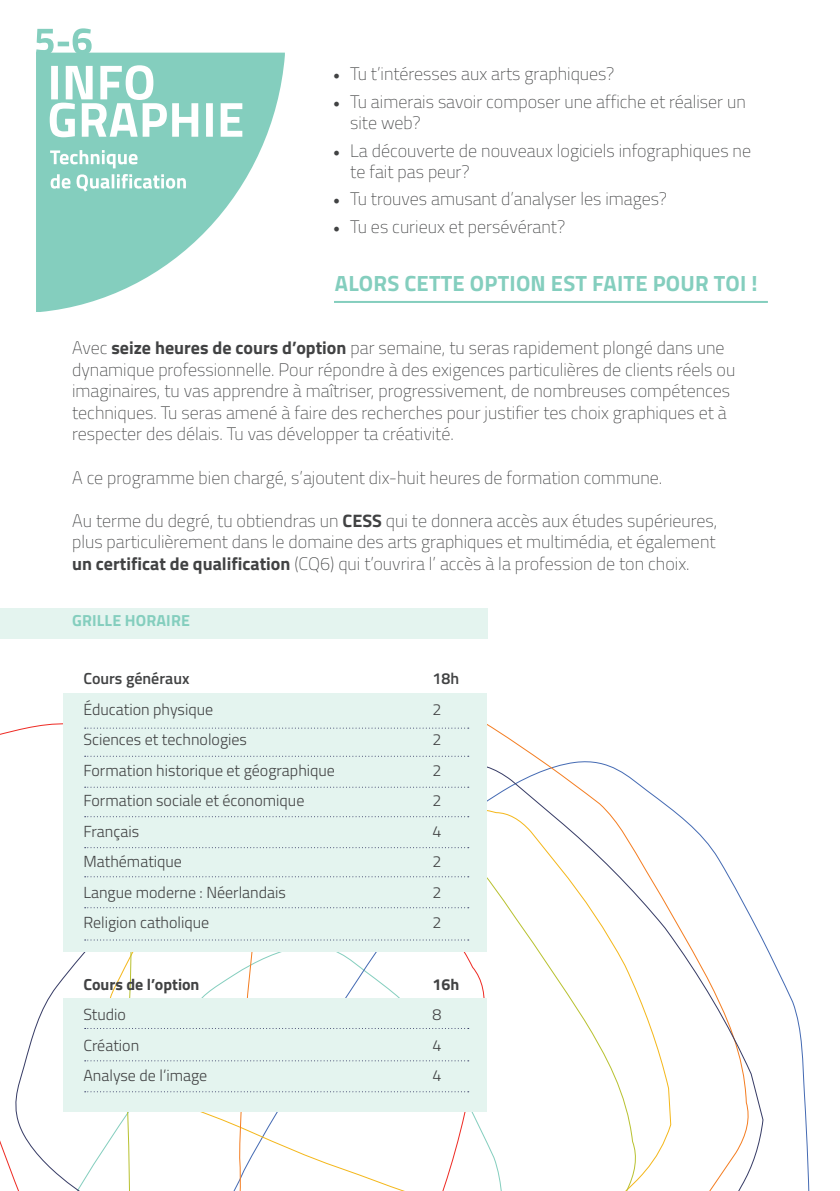
<style>
.page{position:relative;width:840px;height:1191px;background:#fff}
.page>*{position:absolute;margin:0;border:0;box-sizing:border-box;transform-origin:0 0}
.t1{font:700 22px "Titillium Web";letter-spacing:.01em;color:#84cebe}
.t2{font:200 18px/21.6px "Titillium Web";color:#414243}
.t3{font:300 16px "Titillium Web";color:#414243}
.t4{font:700 16px "Titillium Web";color:#414243}
.t5{font:600 16px "Titillium Web";color:#414243}
.t6{font:700 16px "Titillium Web";letter-spacing:.01em;color:#84cebe}
.s1{font-family:"Minion Pro";font-weight:400}
.s2{font-weight:700}
</style>
<div class="page">
<svg style="left:8px;top:782px;width:755px;height:409px"></svg>
<svg style="left:118px;top:755px;width:519px;height:436px"></svg>
<div style="left:0;top:608px;width:487px;height:30px;background:#e4f4ef"></div>
<div style="left:63px;top:693px;width:424px;height:258px;background:#e4f4ef"></div>
<div style="left:63px;top:998px;width:424px;height:113px;background:#e4f4ef"></div>
<svg style="left:85px;top:727px;width:383px;height:1px"></svg>
<svg style="left:85px;top:755px;width:383px;height:1px"></svg>
<svg style="left:85px;top:816px;width:383px;height:1px"></svg>
<svg style="left:85px;top:876px;width:383px;height:1px"></svg>
<svg style="left:85px;top:786px;width:383px;height:1px"></svg>
<svg style="left:85px;top:847px;width:383px;height:1px"></svg>
<svg style="left:85px;top:907px;width:383px;height:1px"></svg>
<svg style="left:85px;top:939px;width:383px;height:1px"></svg>
<svg style="left:85px;top:1060px;width:383px;height:1px"></svg>
<svg style="left:85px;top:1028px;width:383px;height:1px"></svg>
<svg style="left:85px;top:1091px;width:383px;height:1px"></svg>
<svg style="left:36px;top:53px;width:249px;height:259px;fill:#84cebe"></svg>
<svg style="left:36px;top:28px;width:56px;height:27px"></svg>
<svg style="left:51px;top:174px;width:135px;height:17px"></svg>
<svg style="left:50px;top:150px;width:87px;height:18px"></svg>
<svg style="left:50px;top:65px;width:192px;height:72px"></svg>
<hr style="left:334px;top:301px;width:433px;height:2px;background:#84cebe">
<p class="t2" style="left:333px;top:62px;width:282px"><span class="s1">•</span> Tu t’intéresses aux arts graphiques?</p>
<p class="t2" style="left:350px;top:90px;width:397px;text-indent:-17px"><span class="s1">•</span> Tu aimerais savoir composer une affiche et réaliser un site web?</p>
<p class="t2" style="left:350px;top:139px;width:402px;text-indent:-17px"><span class="s1">•</span> La découverte de nouveaux logiciels infographiques ne te fait pas peur?</p>
<p class="t2" style="left:333px;top:187px;width:335px"><span class="s1">•</span> Tu trouves amusant d’analyser les images?</p>
<p class="t2" style="left:333px;top:215px;width:233px"><span class="s1">•</span> Tu es curieux et persévérant?</p>
<p class="t1" style="left:335px;top:267px;width:424px">ALORS CETTE OPTION EST FAITE POUR TOI !</p>
<p class="t2" style="left:72px;top:336px;width:664px">Avec <span class="s2">seize heures de cours d’option</span> par semaine, tu seras rapidement plongé dans une dynamique professionnelle. Pour répondre à des exigences particulières de clients réels ou imaginaires, tu vas apprendre à maîtriser, progressivement, de nombreuses compétences techniques. Tu seras amené à faire des recherches pour justifier tes choix graphiques et à respecter des délais. Tu vas développer ta créativité.</p>
<p class="t2" style="left:72px;top:466px;width:591px">A ce programme bien chargé, s’ajoutent dix-huit heures de formation commune.</p>
<p class="t2" style="left:72px;top:509px;width:646px">Au terme du degré, tu obtiendras un <span class="s2">CESS</span> qui te donnera accès aux études supérieures,</p>
<p class="t2" style="left:72px;top:530px;width:644px">plus particulièrement dans le domaine des arts graphiques et multimédia, et également</p>
<p class="t2" style="left:72px;top:552px;width:618px"><span class="s2">un certificat de qualification</span> (CQ6) qui t’ouvrira l’ accès à la profession de ton choix.</p>
<p class="t6" style="left:72px;top:608px;width:119px">GRILLE HORAIRE</p>
<p class="t5" style="left:83px;top:666px;width:107px">Cours généraux</p>
<p class="t5" style="left:432px;top:666px;width:28px">18h</p>
<p class="t3" style="left:83px;top:697px;width:131px">Éducation physique</p>
<p class="t3" style="left:432px;top:697px;width:10px">2</p>
<p class="t3" style="left:83px;top:728px;width:165px">Sciences et technologies</p>
<p class="t3" style="left:432px;top:728px;width:10px">2</p>
<p class="t3" style="left:83px;top:758px;width:253px">Formation historique et géographique</p>
<p class="t3" style="left:432px;top:758px;width:10px">2</p>
<p class="t3" style="left:83px;top:789px;width:222px">Formation sociale et économique</p>
<p class="t3" style="left:432px;top:789px;width:10px">2</p>
<p class="t3" style="left:83px;top:819px;width:57px">Français</p>
<p class="t3" style="left:432px;top:819px;width:10px">4</p>
<p class="t3" style="left:83px;top:850px;width:100px">Mathématique</p>
<p class="t3" style="left:432px;top:850px;width:10px">2</p>
<p class="t3" style="left:83px;top:880px;width:204px">Langue moderne : Néerlandais</p>
<p class="t3" style="left:432px;top:880px;width:10px">2</p>
<p class="t3" style="left:83px;top:911px;width:127px">Religion catholique</p>
<p class="t3" style="left:432px;top:911px;width:10px">2</p>
<p class="t4" style="left:83px;top:971px;width:117px">Cours de l’option</p>
<p class="t4" style="left:432px;top:971px;width:28px">16h</p>
<p class="t3" style="left:83px;top:1002px;width:44px">Studio</p>
<p class="t3" style="left:432px;top:1002px;width:10px">8</p>
<p class="t3" style="left:83px;top:1033px;width:57px">Création</p>
<p class="t3" style="left:432px;top:1033px;width:10px">4</p>
<p class="t3" style="left:83px;top:1064px;width:125px">Analyse de l’image</p>
<p class="t3" style="left:432px;top:1064px;width:10px">4</p>
</div>
